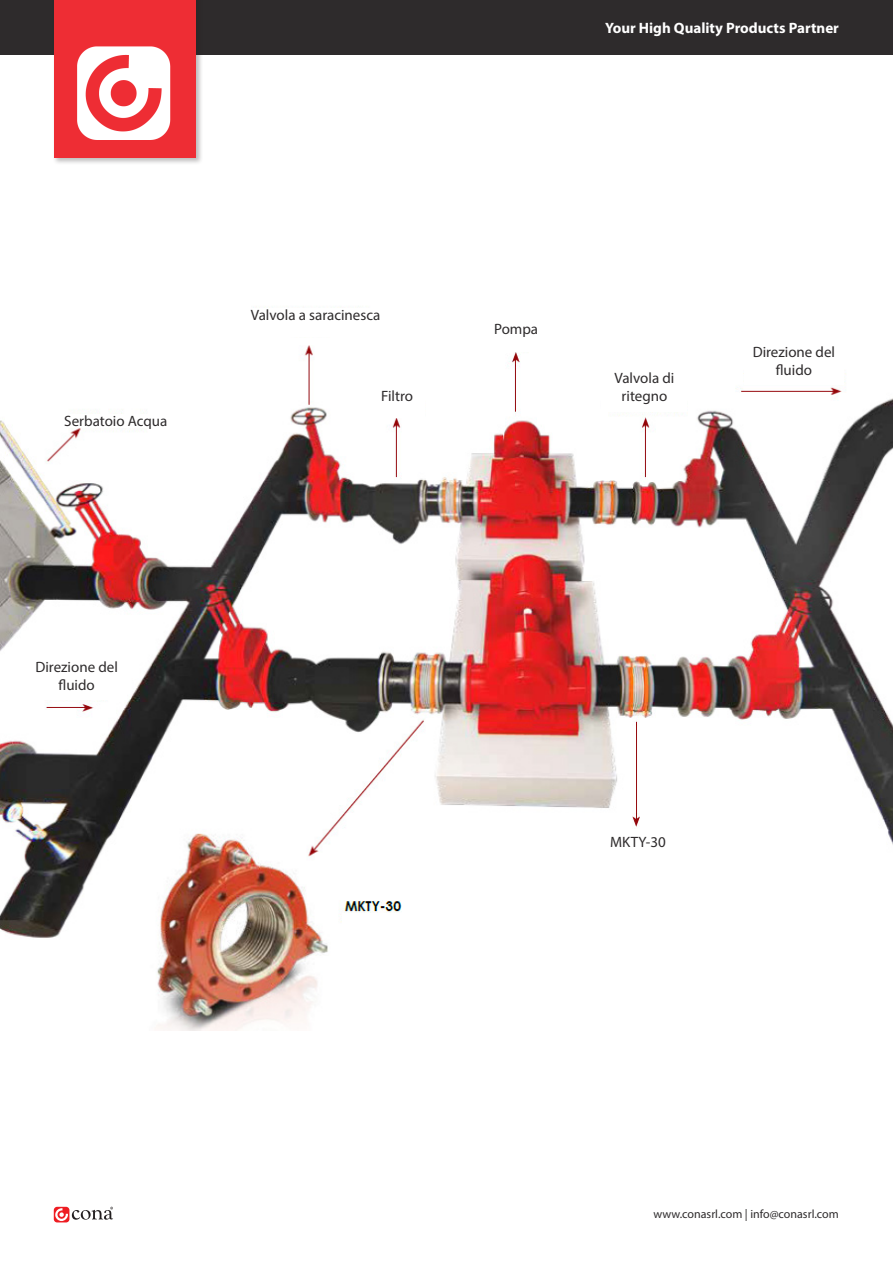
<style>
.page{position:relative;width:893px;height:1263px;background:#fff}
.page>*{position:absolute;margin:0;border:0;box-sizing:border-box;transform-origin:0 0}
.t1{font:15px "Myriad Pro";color:#2e2b2c}
.t2{font:700 15px "Myriad Pro";color:#fff}
.t3{font:12px "Myriad Pro";color:#2e2b2c}
</style>
<div class="page">
<div style="left:0;top:0;width:893px;height:54px;background:#2e2b2c"></div>
<div style="left:52px;top:0;width:151px;height:165px;background:#231f20;opacity:.3"></div>
<div style="left:54px;top:0;width:142px;height:157px;background:#ee2d34"></div>
<img style="left:77px;top:47px;width:94px;height:93px">
<div style="left:54px;top:1207px;width:15px;height:15px;background:#ee1d23;border-radius:3px"></div>
<svg style="left:55px;top:1207px;width:58px;height:14px"></svg>
<img style="left:0;top:306px;width:893px;height:725px">
<div style="left:64px;top:415px;width:181px;height:13px;background:#fff"></div>
<div style="left:251px;top:309px;width:181px;height:28px;background:#fff"></div>
<div style="left:370px;top:389px;width:54px;height:29px;background:#fff"></div>
<div style="left:489px;top:323px;width:54px;height:28px;background:#fff"></div>
<div style="left:602px;top:372px;width:85px;height:39px;background:#fff"></div>
<div style="left:595px;top:836px;width:86px;height:39px;background:#fff"></div>
<div style="left:744px;top:345px;width:100px;height:39px;background:#fff"></div>
<div style="left:27px;top:660px;width:99px;height:39px;background:#fff"></div>
<div style="left:342px;top:914px;width:277px;height:46px;background:#fff"></div>
<p class="t2" style="left:605px;top:18px;width:235px">Your High Quality Products Partner</p>
<p class="t1" style="left:64px;top:412px;width:105px">Serbatoio Acqua</p>
<p class="t1" style="left:251px;top:306px;width:131px">Valvola a saracinesca</p>
<p class="t1" style="left:381px;top:386px;width:33px">Filtro</p>
<p class="t1" style="left:494px;top:320px;width:46px">Pompa</p>
<p class="t1" style="left:614px;top:369px;width:61px">Valvola di</p>
<p class="t1" style="left:622px;top:387px;width:47px">ritegno</p>
<p class="t1" style="left:753px;top:342px;width:84px">Direzione del</p>
<p class="t1" style="left:776px;top:360px;width:38px">fluido</p>
<p class="t1" style="left:35px;top:657px;width:84px">Direzione del</p>
<p class="t1" style="left:59px;top:675px;width:38px">fluido</p>
<p class="t1" style="left:610px;top:832px;width:57px">MKTY-30</p>
<p class="t3" style="left:653px;top:1206px;width:187px">www.conasrl.com | info@conasrl.com</p>
</div>
